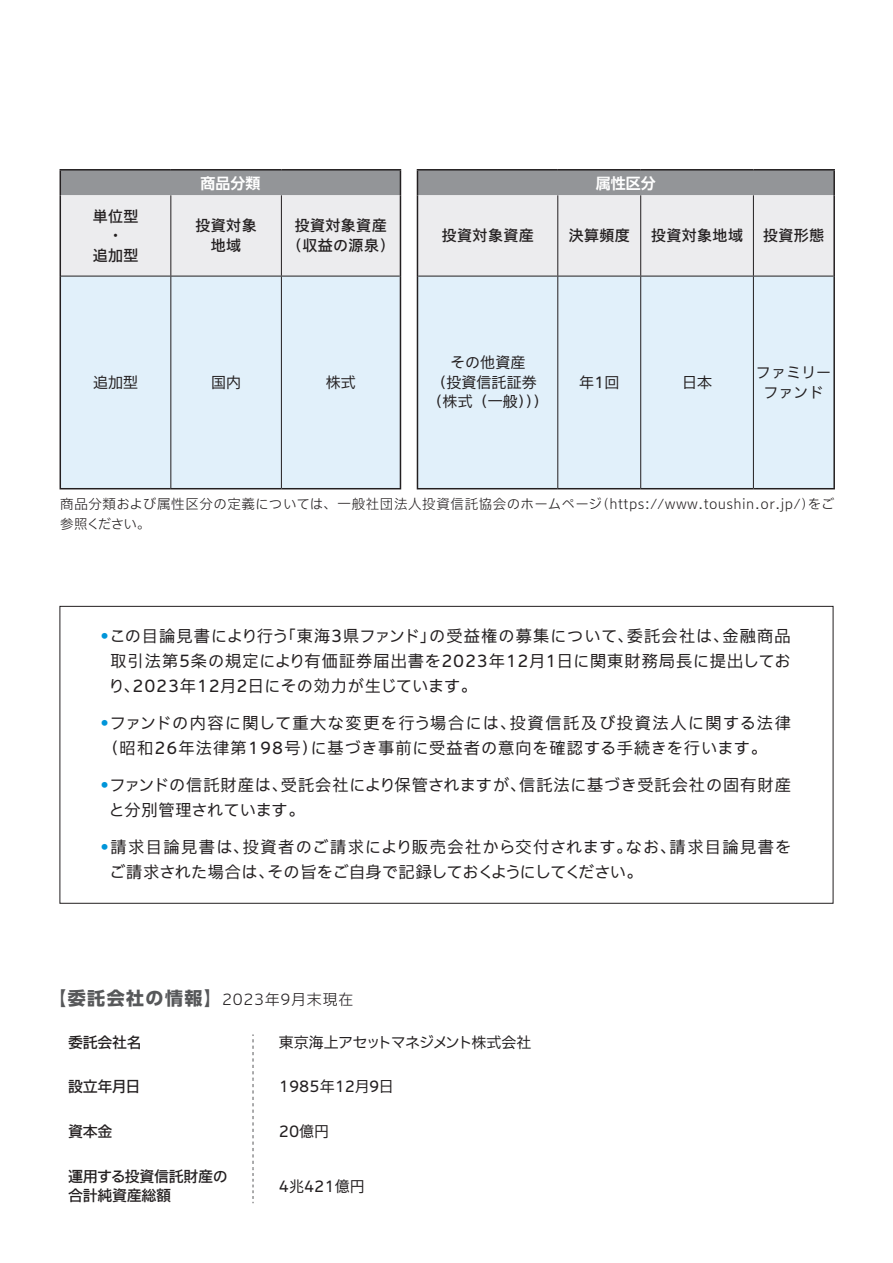
<style>
.page{position:relative;width:893px;height:1263px;background:#fff}
.page>*{position:absolute;margin:0;border:0;box-sizing:border-box;transform-origin:0 0}
.t1{font:100 16.2px/25px "Iwa UCDA Goth Std";letter-spacing:.05em;color:#231f20;text-align:justify}
.t2{font:100 16.2px/25px "Iwa UCDA Goth Std";letter-spacing:.07em;color:#231f20}
.t3{font:100 16.2px/25px "Iwa UCDA Goth Std";letter-spacing:.03em;color:#231f20}
.t4{font:100 15px/19.5px "Iwa UCDA Goth Std";color:#231f20;text-align:center}
.t5{font:500 15px/19.5px "Iwa UCDA Goth Std";letter-spacing:.025em;color:#231f20;text-align:center}
.t6{font:300 15px "Iwa UCDA Goth Std";letter-spacing:.05em;color:#231f20}
.t7{font:100 15px "Iwa UCDA Goth Std";letter-spacing:-.06em;color:#231f20}
.t8{font:500 15px/19.5px "Iwa UCDA Goth Std";letter-spacing:-.02em;color:#231f20}
.t9{font:700 15px "UD Shin Go Pro De";color:#fff}
.t10{font:300 13.5px/19.5px "Iwa UCDA Goth Std";letter-spacing:.03em;color:#231f20}
.s1{color:#0095d9}
.s2{font-family:"UD Shin Go Pro";font-weight:700;font-size:18px;color:#57585a}
</style>
<div class="page">
<div style="left:61px;top:195px;width:772px;height:81px;background:#ececee"></div>
<div style="left:61px;top:276px;width:772px;height:213px;background:#e1f0fa"></div>
<hr style="left:170px;top:195px;width:1px;height:81px;background:#231f20">
<hr style="left:281px;top:195px;width:1px;height:81px;background:#231f20">
<hr style="left:557px;top:195px;width:1px;height:81px;background:#231f20">
<hr style="left:640px;top:195px;width:1px;height:81px;background:#231f20">
<hr style="left:753px;top:195px;width:1px;height:81px;background:#231f20">
<hr style="left:61px;top:276px;width:110px;height:1px;background:#231f20">
<hr style="left:171px;top:276px;width:110px;height:1px;background:#231f20">
<hr style="left:170px;top:276px;width:1px;height:212px;background:#231f20">
<hr style="left:281px;top:276px;width:119px;height:1px;background:#231f20">
<hr style="left:281px;top:276px;width:1px;height:212px;background:#231f20">
<hr style="left:418px;top:276px;width:140px;height:1px;background:#231f20">
<hr style="left:558px;top:276px;width:83px;height:1px;background:#231f20">
<hr style="left:557px;top:276px;width:1px;height:212px;background:#231f20">
<hr style="left:641px;top:276px;width:112px;height:1px;background:#231f20">
<hr style="left:640px;top:276px;width:1px;height:212px;background:#231f20">
<hr style="left:753px;top:276px;width:80px;height:1px;background:#231f20">
<hr style="left:753px;top:276px;width:1px;height:212px;background:#231f20">
<hr style="left:60px;top:169px;width:111px;height:2px;background:#231f20">
<hr style="left:171px;top:169px;width:110px;height:2px;background:#231f20">
<hr style="left:281px;top:169px;width:120px;height:2px;background:#231f20">
<hr style="left:60px;top:195px;width:1px;height:81px;background:#231f20">
<hr style="left:400px;top:195px;width:1px;height:81px;background:#231f20">
<hr style="left:60px;top:276px;width:1px;height:212px;background:#231f20">
<hr style="left:400px;top:276px;width:1px;height:212px;background:#231f20">
<hr style="left:60px;top:488px;width:111px;height:1px;background:#231f20">
<hr style="left:171px;top:488px;width:110px;height:1px;background:#231f20">
<hr style="left:281px;top:488px;width:120px;height:1px;background:#231f20">
<hr style="left:417px;top:169px;width:141px;height:2px;background:#231f20">
<div style="left:60px;top:170px;width:773px;height:25px;background:#939598"></div>
<hr style="left:558px;top:169px;width:83px;height:2px;background:#231f20">
<hr style="left:641px;top:169px;width:112px;height:2px;background:#231f20">
<hr style="left:753px;top:169px;width:82px;height:2px;background:#231f20">
<hr style="left:833px;top:171px;width:2px;height:24px;background:#231f20">
<hr style="left:417px;top:195px;width:1px;height:81px;background:#231f20">
<hr style="left:833px;top:195px;width:2px;height:81px;background:#231f20">
<hr style="left:417px;top:276px;width:1px;height:212px;background:#231f20">
<hr style="left:833px;top:276px;width:2px;height:212px;background:#231f20">
<hr style="left:417px;top:488px;width:141px;height:1px;background:#231f20">
<hr style="left:558px;top:488px;width:83px;height:1px;background:#231f20">
<hr style="left:641px;top:488px;width:112px;height:1px;background:#231f20">
<hr style="left:753px;top:488px;width:82px;height:1px;background:#231f20">
<svg style="left:253px;top:1034px;width:1px;height:169px"></svg>
<p class="t9" style="left:200px;top:171px;width:61px">商品分類</p>
<p class="t9" style="left:596px;top:171px;width:61px">属性区分</p>
<p class="t5" style="left:93px;top:205px;width:47px">単位型・<br>追加型</p>
<p class="t5" style="left:196px;top:215px;width:63px">投資対象地域</p>
<p class="t5" style="left:287px;top:215px;width:109px">投資対象資産（収益の源泉）</p>
<p class="t5" style="left:442px;top:225px;width:93px">投資対象資産</p>
<p class="t5" style="left:569px;top:225px;width:63px">決算頻度</p>
<p class="t5" style="left:651px;top:225px;width:93px">投資対象地域</p>
<p class="t5" style="left:763px;top:225px;width:63px">投資形態</p>
<p class="t4" style="left:93px;top:371px;width:47px">追加型</p>
<p class="t4" style="left:211px;top:371px;width:32px">国内</p>
<p class="t4" style="left:326px;top:371px;width:32px">株式</p>
<p class="t4" style="left:427px;top:352px;width:122px">その他資産<br>（投資信託証券（株式（一般）））</p>
<p class="t4" style="left:579px;top:371px;width:42px">年1回</p>
<p class="t4" style="left:682px;top:371px;width:32px">日本</p>
<p class="t4" style="left:756px;top:362px;width:77px">ファミリーファンド</p>
<p class="t10" style="left:60px;top:493px;width:775px">商品分類および属性区分の定義については、一般社団法人投資信託協会のホームページ（https://www.toushin.or.jp/）をご参照ください。</p>
<p class="t1" style="left:109px;top:622px;width:684px;text-indent:-9px"><span class="s1">•</span>この目論見書により行う「東海3県ファンド」の受益権の募集について、委託会社は、金融商品取引法第5条の規定により有価証券届出書を2023年12月1日に関東財務局長に提出しており、2023年12月2日にその効力が生じています。</p>
<p class="t2" style="left:100px;top:709px;width:692px"><span class="s1">•</span>ファンドの内容に関して重大な変更を行う場合には、投資信託及び投資法人に関する法律（昭和26年法律第198号）に基づき事前に受益者の意向を確認する手続きを行います。</p>
<p class="t1" style="left:109px;top:771px;width:684px;text-indent:-9px"><span class="s1">•</span>ファンドの信託財産は、受託会社により保管されますが、信託法に基づき受託会社の固有財産と分別管理されています。</p>
<p class="t3" style="left:109px;top:833px;width:683px;text-indent:-9px"><span class="s1">•</span>請求目論見書は、投資者のご請求により販売会社から交付されます。なお、請求目論見書をご請求された場合は、その旨をご自身で記録しておくようにしてください。</p>
<p class="t6" style="left:48px;top:989px;width:307px"><span class="s2">【委託会社の情報】</span>2023年9月末現在</p>
<p class="t5" style="left:68px;top:1031px;width:75px">委託会社名</p>
<p class="t7" style="left:279px;top:1031px;width:254px">東京海上アセットマネジメント株式会社</p>
<p class="t5" style="left:68px;top:1076px;width:74px">設立年月日</p>
<p class="t4" style="left:279px;top:1076px;width:117px">1985年12月9日</p>
<p class="t5" style="left:68px;top:1121px;width:46px">資本金</p>
<p class="t4" style="left:279px;top:1121px;width:52px">20億円</p>
<p class="t8" style="left:68px;top:1165px;width:161px">運用する投資信託財産の合計純資産総額</p>
<p class="t4" style="left:279px;top:1175px;width:87px">4兆421億円</p>
</div>
